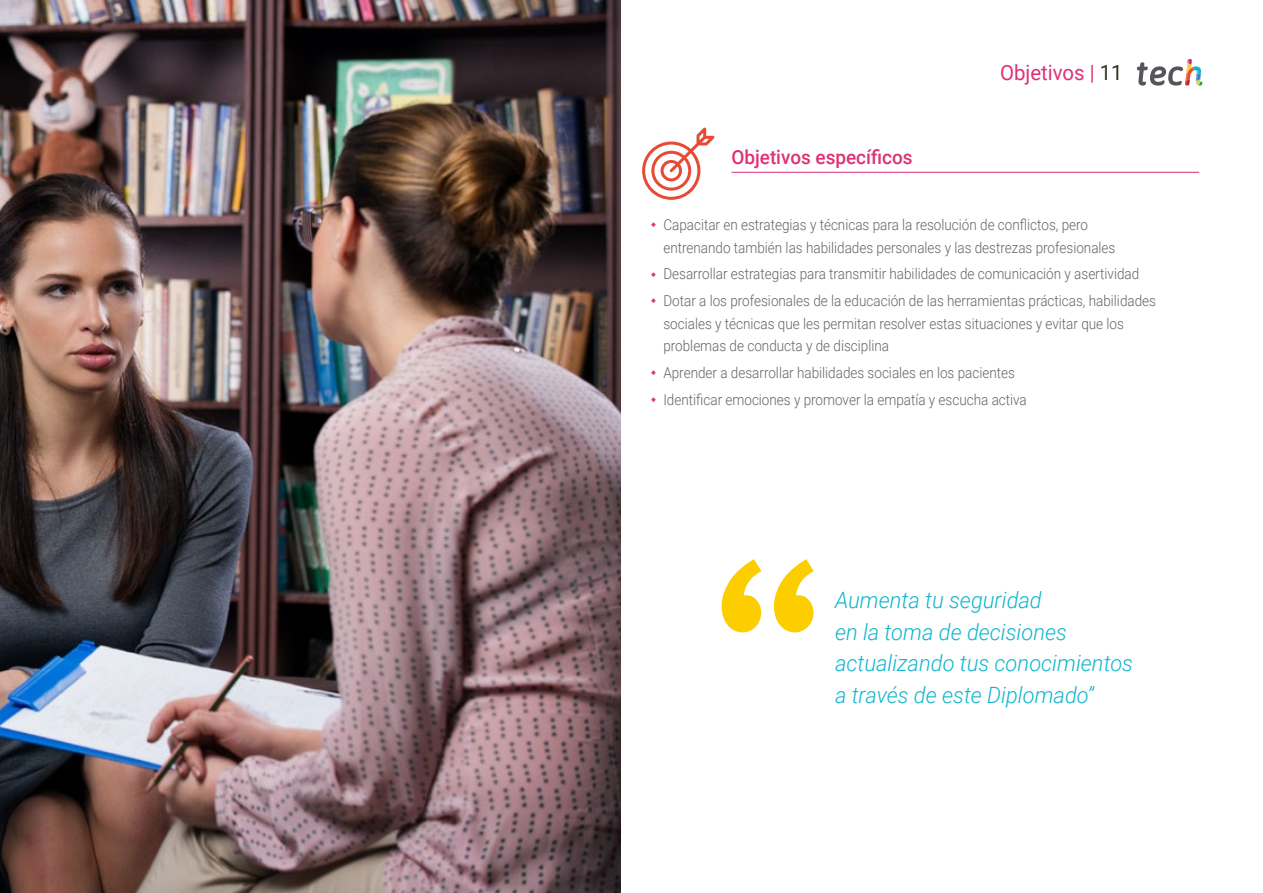
<style>
.page{position:relative;width:1263px;height:893px;background:#fff}
.page>*{position:absolute;margin:0;border:0;box-sizing:border-box;transform-origin:0 0}
.t1{font:italic 300 22.5px/31.5px "Roboto";color:#0fb6cf}
.t2{font:21px "Roboto";color:#df3174}
.t3{font:500 19.5px "Roboto";color:#df3174}
.t4{font:300 15px/22.5px "Roboto";color:#61646a;scale:.9 1}
.s1{color:#312e20}
</style>
<div class="page">
<img style="left:0;top:0;width:621px;height:893px">
<hr style="left:731px;top:172px;width:468px;height:1px;background:#df3174">
<svg style="left:642px;top:127px;width:72px;height:73px"></svg>
<svg style="left:1137px;top:59px;width:65px;height:27px"></svg>
<svg style="left:722px;top:559px;width:92px;height:73px"></svg>
<h3 class="t3" style="left:731px;top:143px;width:183px">Objetivos específicos</h3>
<h2 class="t2" style="left:1000px;top:57px;width:124px">Objetivos | <span class="s1">11</span></h2>
<p class="t4" style="left:663px;top:213px;width:504px">Capacitar en estrategias y técnicas para la resolución de conflictos, pero entrenando también las habilidades personales y las destrezas profesionales</p>
<p class="t4" style="left:663px;top:260px;width:549px;line-height:26.7px">Desarrollar estrategias para transmitir habilidades de comunicación y asertividad<br>Dotar a los profesionales de la educación de las herramientas prácticas, habilidades</p>
<p class="t4" style="left:663px;top:311px;width:513px">sociales y técnicas que les permitan resolver estas situaciones y evitar que los problemas de conducta y de disciplina</p>
<p class="t4" style="left:663px;top:359px;width:405px;line-height:26.7px">Aprender a desarrollar habilidades sociales en los pacientes<br>Identificar emociones y promover la empatía y escucha activa</p>
<h1 class="t1" style="left:835px;top:584px;width:300px">Aumenta tu seguridad<br>en la toma de decisiones actualizando tus conocimientos a través de este Diplomado”</h1>
</div>
